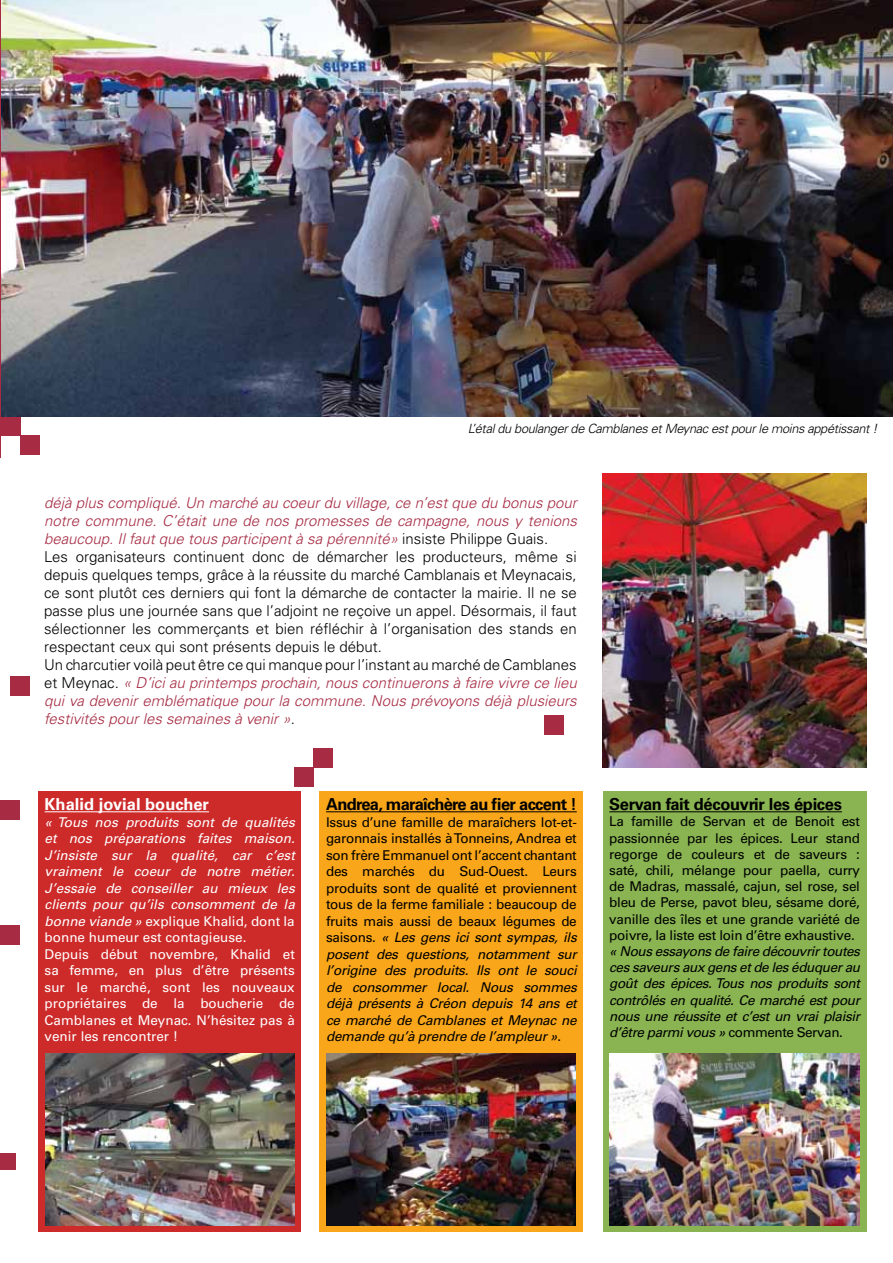
<style>
.page{position:relative;width:893px;height:1263px;background:#fff}
.page>*{position:absolute;margin:0;border:0;box-sizing:border-box;transform-origin:0 0}
.t1{font:700 16.5px "Univers";letter-spacing:-.04em;color:#000}
.t2{font:700 16.5px "Univers";letter-spacing:-.02em;color:#000}
.t3{font:700 16.5px "Univers";color:#fff}
.t4{font:300 15px/18px "Univers";color:#000}
.t5{font:13.5px/16.5px "Univers";letter-spacing:-.02em;color:#000;text-align:justify}
.t6{font:13.5px/16.5px "Univers";color:#fff}
.t7{font:italic 13.5px/16.2px "Univers";letter-spacing:-.03em;color:#000;text-align:justify}
.t8{font:italic 300 12.75px "Univers";letter-spacing:-.025em;color:#000}
.s1{font-style:italic;color:#a62b43}
.s2{font-style:italic}
.s3{font-style:normal}
</style>
<div class="page">
<hr style="left:0;top:0;width:1px;height:415px;background:#a62b43">
<hr style="left:0;top:413px;width:1px;height:44px;background:#a62b43">
<div style="left:0;top:925px;width:19px;height:19px;background:#a62b43"></div>
<div style="left:0;top:801px;width:19px;height:19px;background:#a62b43"></div>
<div style="left:11px;top:677px;width:19px;height:19px;background:#a62b43"></div>
<div style="left:1px;top:416px;width:19px;height:19px;background:#a62b43"></div>
<div style="left:0;top:1153px;width:16px;height:17px;background:#a62b43"></div>
<img style="left:1px;top:0;width:892px;height:417px">
<div style="left:20px;top:435px;width:19px;height:19px;background:#a62b43"></div>
<div style="left:295px;top:767px;width:19px;height:19px;background:#a62b43"></div>
<div style="left:314px;top:748px;width:19px;height:19px;background:#a62b43"></div>
<div style="left:38px;top:791px;width:263px;height:440px;background:#cd2a2a"></div>
<hr style="left:45px;top:811px;width:164px;height:1px;background:#fff">
<div style="left:320px;top:791px;width:263px;height:440px;background:#faa61a"></div>
<hr style="left:326px;top:811px;width:251px;height:1px;background:#000">
<div style="left:603px;top:791px;width:263px;height:440px;background:#89b451"></div>
<hr style="left:609px;top:811px;width:233px;height:1px;background:#000">
<img style="left:45px;top:1054px;width:250px;height:171px">
<img style="left:326px;top:1054px;width:250px;height:171px">
<img style="left:609px;top:1054px;width:250px;height:171px">
<img style="left:603px;top:473px;width:263px;height:294px">
<div style="left:544px;top:715px;width:19px;height:19px;background:#a62b43"></div>
<p class="t8" style="left:468px;top:421px;width:411px">L’étal du boulanger de Camblanes et Meynac est pour le moins appétissant !</p>
<p class="t4" style="left:44px;top:494px;width:534px"><span class="s1">déjà plus compliqué. Un marché au coeur du village, ce n’est que du bonus pour notre commune. C’était une de nos promesses de campagne, nous y tenions beaucoup. Il faut que tous participent à sa pérennité»</span> insiste Philippe Guais.<br>Les organisateurs continuent donc de démarcher les producteurs, même si depuis quelques temps, grâce à la réussite du marché Camblanais et Meynacais, ce sont plutôt ces derniers qui font la démarche de contacter la mairie. Il ne se passe plus une journée sans que l’adjoint ne reçoive un appel. Désormais, il faut sélectionner les commerçants et bien réfléchir à l’organisation des stands en respectant ceux qui sont présents depuis le début.<br>Un charcutier voilà peut être ce qui manque pour l’instant au marché de Camblanes et Meynac. <span class="s1">« D’ici au printemps prochain, nous continuerons à faire vivre ce lieu qui va devenir emblématique pour la commune. Nous prévoyons déjà plusieurs festivités pour les semaines à venir »</span>.</p>
<p class="t3" style="left:45px;top:795px;width:166px">Khalid jovial boucher</p>
<p class="t6" style="left:45px;top:814px;width:252px"><span class="s2">« Tous nos produits sont de qualités et nos préparations faites maison.<br>J’insiste sur la qualité, car c’est vraiment le coeur de notre métier.<br>J’essaie de conseiller au mieux les clients pour qu’ils consomment de la bonne viande »</span> explique Khalid, dont la bonne humeur est contagieuse.<br>Depuis début novembre, Khalid et sa femme, en plus d’être présents sur le marché, sont les nouveaux propriétaires de la boucherie de Camblanes et Meynac. N’hésitez pas à venir les rencontrer !</p>
<p class="t1" style="left:326px;top:795px;width:252px">Andrea, maraîchère au fier accent !</p>
<p class="t5" style="left:326px;top:814px;width:252px">Issus d’une famille de maraîchers lot-et&shy;garonnais installés à Tonneins, Andrea et son frère Emmanuel ont l’accent chantant des marchés du Sud-Ouest. Leurs produits sont de qualité et proviennent tous de la ferme familiale : beaucoup de fruits mais aussi de beaux légumes de saisons. <span class="s2">« Les gens ici sont sympas, ils posent des questions, notamment sur l’origine des produits. Ils ont le souci de consommer local. Nous sommes déjà présents à Créon depuis 14 ans et ce marché de Camblanes et Meynac ne demande qu’à prendre de l’ampleur »</span>.</p>
<p class="t2" style="left:609px;top:795px;width:234px">Servan fait découvrir les épices</p>
<p class="t5" style="left:609px;top:813px;width:252px">La famille de Servan et de Benoit est passionnée par les épices. Leur stand regorge de couleurs et de saveurs : saté, chili, mélange pour paella, curry de Madras, massalé, cajun, sel rose, sel bleu de Perse, pavot bleu, sésame doré, vanille des îles et une grande variété de poivre, la liste est loin d’être exhaustive.</p>
<p class="t7" style="left:609px;top:943px;width:252px">« Nous essayons de faire découvrir toutes ces saveurs aux gens et de les éduquer au goût des épices. Tous nos produits sont contrôlés en qualité. Ce marché est pour nous une réussite et c’est un vrai plaisir d’être parmi vous » <span class="s3">commente Servan.</span></p>
</div>
